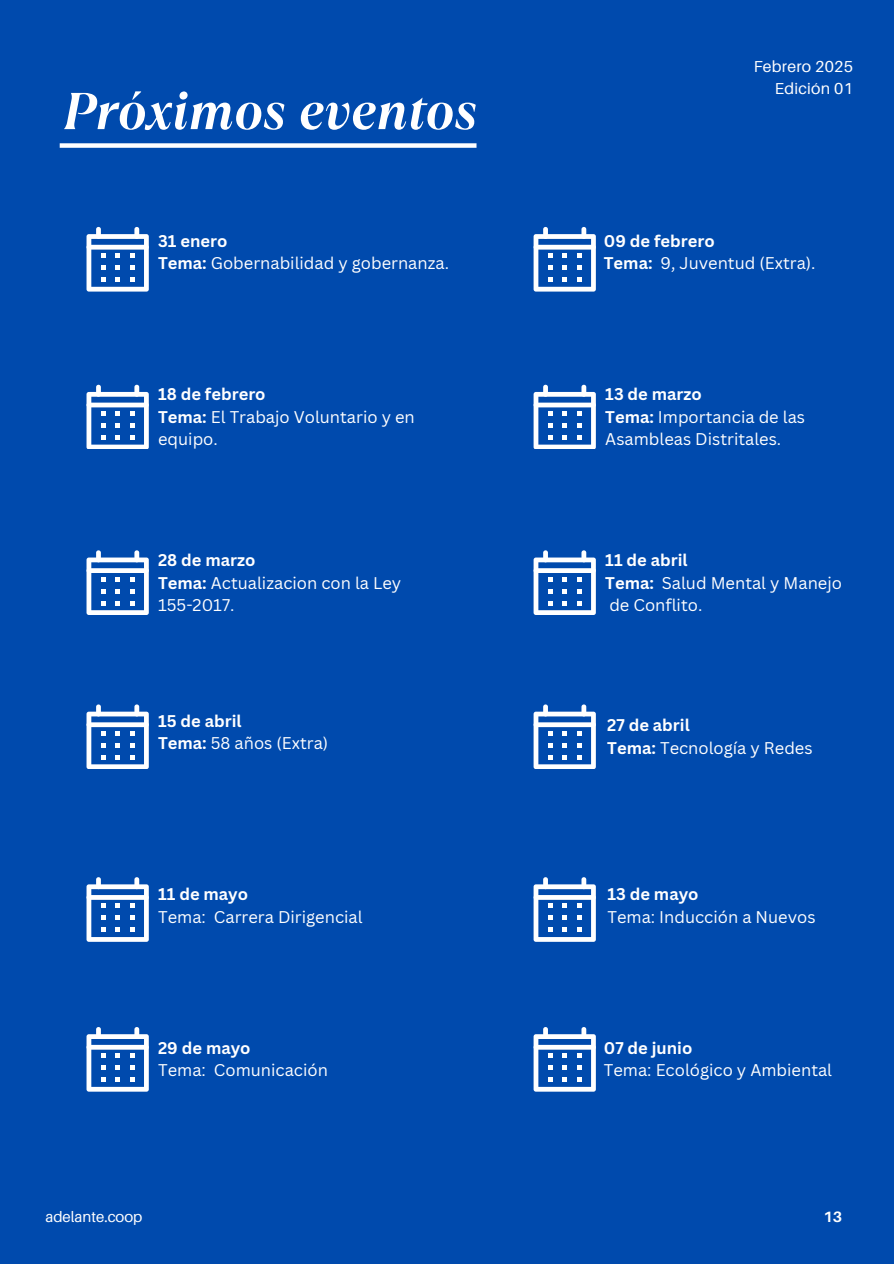
<style>
.page{position:relative;width:894px;height:1264px;background:#fff}
.page>*{position:absolute;margin:0;border:0;box-sizing:border-box;transform-origin:0 0}
.t1{font:italic 700 51.75px "TT Ramillas";color:#fff}
.t2{font:16.5px "Canva Sans";color:#fff}
.t3{font:700 16.5px "Canva Sans";color:#fff}
.t4{font:15.9px "Aileron";letter-spacing:.015em;color:#fff}
.t5{font:15px "Aileron";color:#fff}
.t6{font:700 15px "Aileron";color:#fff}
.s1{font-weight:700}
</style>
<div class="page">
<div style="left:0;top:0;width:893px;height:1263px;background:#004aad"></div>
<svg style="left:86px;top:227px;width:62px;height:64px"></svg>
<svg style="left:86px;top:385px;width:62px;height:64px"></svg>
<svg style="left:86px;top:550px;width:62px;height:64px"></svg>
<svg style="left:86px;top:704px;width:62px;height:64px"></svg>
<svg style="left:86px;top:877px;width:62px;height:64px"></svg>
<svg style="left:86px;top:1027px;width:62px;height:64px"></svg>
<svg style="left:533px;top:227px;width:62px;height:64px"></svg>
<svg style="left:533px;top:385px;width:62px;height:64px"></svg>
<svg style="left:533px;top:550px;width:62px;height:64px"></svg>
<svg style="left:533px;top:704px;width:62px;height:64px"></svg>
<svg style="left:533px;top:877px;width:62px;height:64px"></svg>
<svg style="left:533px;top:1027px;width:62px;height:64px"></svg>
<div style="left:60px;top:143px;width:416px;height:5px;background:#fff"></div>
<p class="t1" style="left:63px;top:75px;width:416px">Próximos eventos</p>
<p class="t4" style="left:753px;top:57px;width:101px">Febrero 2025</p>
<p class="t4" style="left:774px;top:78px;width:80px">Edición 01</p>
<p class="t3" style="left:158px;top:229px;width:71px">31 enero</p>
<p class="t2" style="left:158px;top:252px;width:292px"><span class="s1">Tema:</span> Gobernabilidad y gobernanza.</p>
<h1 class="t3" style="left:603px;top:229px;width:112px">09 de febrero</h1>
<p class="t3" style="left:603px;top:252px;width:50px">Tema:</p>
<p class="t2" style="left:660px;top:252px;width:156px">9, Juventud (Extra).</p>
<p class="t3" style="left:158px;top:383px;width:109px">18 de febrero</p>
<p class="t2" style="left:158px;top:405px;width:258px"><span class="s1">Tema:</span> El Trabajo Voluntario y en</p>
<p class="t2" style="left:158px;top:428px;width:61px">equipo.</p>
<p class="t3" style="left:605px;top:383px;width:98px">13 de marzo</p>
<p class="t2" style="left:605px;top:405px;width:201px"><span class="s1">Tema:</span> Importancia de las</p>
<p class="t2" style="left:605px;top:428px;width:177px">Asambleas Distritales.</p>
<p class="t3" style="left:158px;top:548px;width:99px">28 de marzo</p>
<p class="t2" style="left:158px;top:571px;width:244px"><span class="s1">Tema:</span> Actualizacion con la Ley</p>
<p class="t2" style="left:158px;top:593px;width:78px">155-2017.</p>
<p class="t3" style="left:605px;top:548px;width:84px">11 de abril</p>
<p class="t2" style="left:605px;top:571px;width:238px"><span class="s1">Tema:</span> Salud Mental y Manejo</p>
<p class="t2" style="left:609px;top:593px;width:94px">de Conflito.</p>
<p class="t3" style="left:158px;top:709px;width:85px">15 de abril</p>
<p class="t2" style="left:158px;top:731px;width:172px"><span class="s1">Tema:</span> 58 años (Extra)</p>
<p class="t3" style="left:607px;top:713px;width:84px">27 de abril</p>
<p class="t2" style="left:607px;top:736px;width:207px"><span class="s1">Tema:</span> Tecnología y Redes</p>
<p class="t3" style="left:158px;top:882px;width:92px">11 de mayo</p>
<p class="t2" style="left:158px;top:904px;width:206px">Tema: Carrera Dirigencial</p>
<p class="t3" style="left:607px;top:882px;width:93px">13 de mayo</p>
<p class="t2" style="left:607px;top:904px;width:209px">Tema: Inducción a Nuevos</p>
<p class="t3" style="left:158px;top:1036px;width:94px">29 de mayo</p>
<p class="t2" style="left:158px;top:1058px;width:171px">Tema: Comunicación</p>
<p class="t3" style="left:603px;top:1036px;width:90px">07 de junio</p>
<p class="t2" style="left:603px;top:1058px;width:230px">Tema: Ecológico y Ambiental</p>
<p class="t5" style="left:45px;top:1207px;width:98px">adelante.coop</p>
<p class="t6" style="left:823px;top:1207px;width:20px">13</p>
</div>
